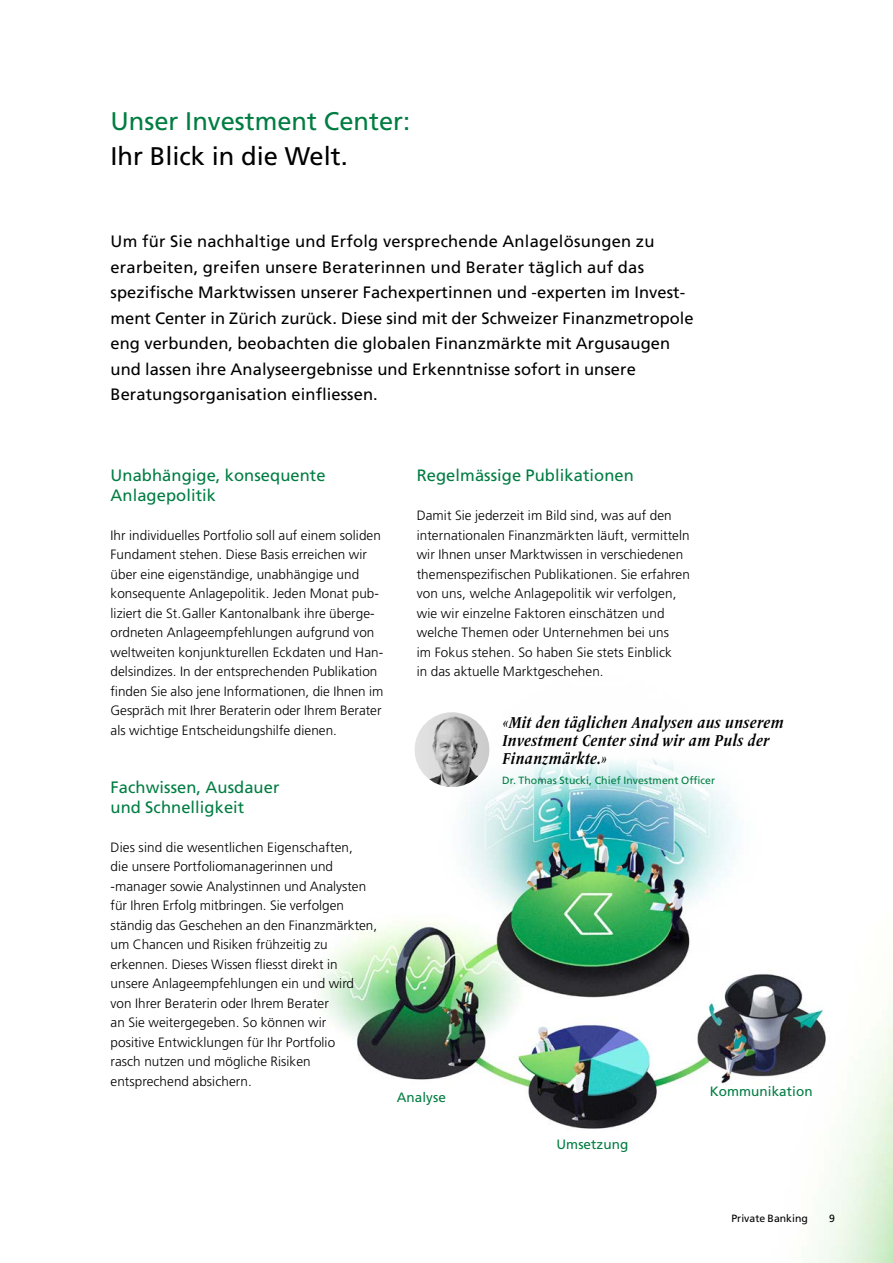
<style>
.page{position:relative;width:893px;height:1263px;background:#fff}
.page>*{position:absolute;margin:0;border:0;box-sizing:border-box;transform-origin:0 0}
.Haupttitel_17pt_Roman_schwarz{font:25.5px/34.5px "Frutiger LT Std";color:#007d42}
.Lead_11pt_Roman_schwarz{font:16.5px/25.5px "Frutiger LT Std";letter-spacing:.005em;color:#000}
.Untertitel_11pt_Roman_grün{font:16.5px/19.5px "Frutiger LT Std";letter-spacing:.005em;color:#007d42}
.INFOGRAFIK_ZITAT{font:italic 700 condensed 16.5px/18px "Frutiger Serif LT Pro";letter-spacing:.02em;color:#000}
.Grundtext_9pt_Light_schwarz{font:300 13.5px/19.5px "Frutiger LT Std";letter-spacing:.005em;color:#000}
.Untertitel_11pt_Roman_grün-2{font:13.5px "Frutiger LT Std";letter-spacing:.005em;color:#007d42}
.Legenend_Text_7pt_Roman_schwarz{font:10.5px "Frutiger LT Std";letter-spacing:.01em;color:#007d42}
.t1{font:10.5px "Frutiger LT Std";color:#000}
.s1{color:#000}
</style>
<div class="page">
<img style="left:321px;top:726px;width:572px;height:537px">
<img style="left:415px;top:712px;width:74px;height:75px;border-radius:37px">
<p class="Haupttitel_17pt_Roman_schwarz" style="left:111px;top:104px;width:301px">Unser Investment Center:<br><span class="s1">Ihr Blick in die Welt.</span></p>
<p class="Lead_11pt_Roman_schwarz" style="left:111px;top:229px;width:585px">Um für Sie nachhaltige und Erfolg versprechende Anlagelösungen zu erarbeiten, greifen unsere Beraterinnen und Berater täglich auf das spezifische Marktwissen unserer Fachexpertinnen und -experten im Invest&shy;ment Center in Zürich zurück. Diese sind mit der Schweizer Finanzmetropole eng verbunden, beobachten die globalen Finanzmärkte mit Argusaugen und lassen ihre Analyseergebnisse und Erkenntnisse sofort in unsere Beratungsorganisation einfliessen.</p>
<p class="Untertitel_11pt_Roman_grün" style="left:111px;top:466px;width:217px">Unabhängige, konsequente<br>Anlagepolitik</p>
<p class="Grundtext_9pt_Light_schwarz" style="left:111px;top:525px;width:274px">Ihr individuelles Portfolio soll auf einem soliden Fundament stehen. Diese Basis erreichen wir über eine eigenständige, unabhängige und konsequente Anlagepolitik. Jeden Monat pub&shy;liziert die St.Galler Kantonalbank ihre überge&shy;ordneten Anlageempfehlungen aufgrund von weltweiten konjunkturellen Eckdaten und Han&shy;delsindizes. In der entsprechenden Publikation finden Sie also jene Informationen, die Ihnen im Gespräch mit Ihrer Beraterin oder Ihrem Berater als wichtige Entscheidungshilfe dienen.</p>
<p class="Untertitel_11pt_Roman_grün" style="left:111px;top:778px;width:170px">Fachwissen, Ausdauer und Schnelligkeit</p>
<p class="Grundtext_9pt_Light_schwarz" style="left:111px;top:837px;width:268px">Dies sind die wesentlichen Eigenschaften,<br>die unsere Portfoliomanagerinnen und -manager sowie Analystinnen und Analysten für Ihren Erfolg mitbringen. Sie verfolgen ständig das Geschehen an den Finanzmärkten,</p>
<p class="Grundtext_9pt_Light_schwarz" style="left:111px;top:935px;width:245px">um Chancen und Risiken frühzeitig zu erkennen. Dieses Wissen fliesst direkt in unsere Anlageempfehlungen ein und wird von Ihrer Beraterin oder Ihrem Berater<br>an Sie weitergegeben. So können wir positive Entwicklungen für Ihr Portfolio rasch nutzen und mögliche Risiken entsprechend absichern.</p>
<p class="Untertitel_11pt_Roman_grün" style="left:417px;top:466px;width:219px">Regelmässige Publikationen</p>
<p class="Grundtext_9pt_Light_schwarz" style="left:417px;top:506px;width:275px">Damit Sie jederzeit im Bild sind, was auf den internationalen Finanzmärkten läuft, vermitteln wir Ihnen unser Marktwissen in verschiedenen themenspezifischen Publikationen. Sie erfahren von uns, welche Anlagepolitik wir verfolgen, wie wir einzelne Faktoren einschätzen und welche Themen oder Unternehmen bei uns<br>im Fokus stehen. So haben Sie stets Einblick<br>in das aktuelle Marktgeschehen.</p>
<p class="INFOGRAFIK_ZITAT" style="left:502px;top:713px;width:283px">«Mit den täglichen Analysen aus unserem<br>Investment Center sind wir am Puls der<br>Finanzmärkte.»</p>
<p class="Legenend_Text_7pt_Roman_schwarz" style="left:502px;top:774px;width:215px">Dr. Thomas Stucki, Chief Investment Officer</p>
<p class="Untertitel_11pt_Roman_grün-2" style="left:397px;top:1089px;width:51px">Analyse</p>
<p class="Untertitel_11pt_Roman_grün-2" style="left:556px;top:1136px;width:73px">Umsetzung</p>
<p class="Untertitel_11pt_Roman_grün-2" style="left:710px;top:1083px;width:104px">Kommunikation</p>
<p class="t1" style="left:731px;top:1212px;width:78px">Private Banking</p>
<p class="t1" style="left:829px;top:1212px;width:7px">9</p>
</div>
